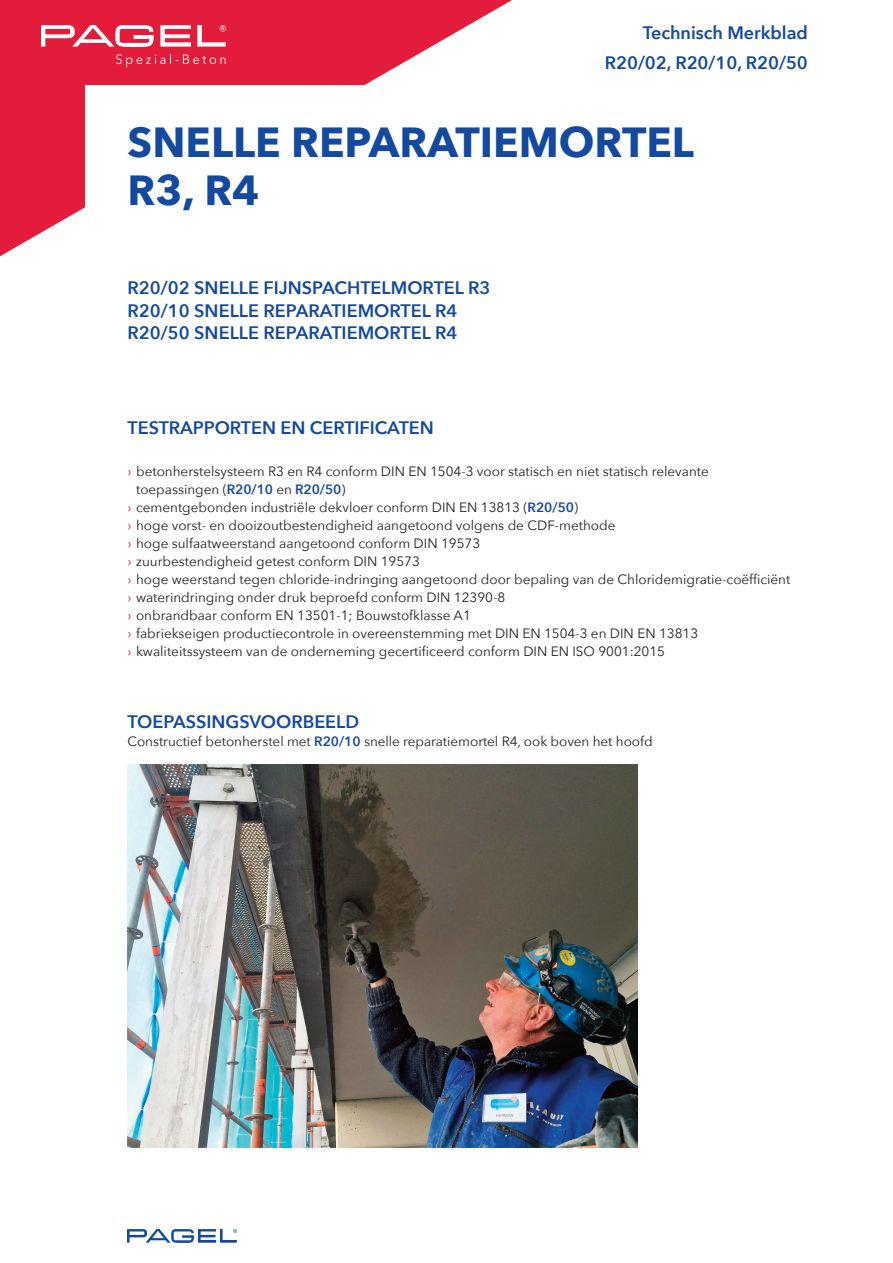
<style>
.page{position:relative;width:893px;height:1263px;background:#fff}
.page>*{position:absolute;margin:0;border:0;box-sizing:border-box;transform-origin:0 0}
.t1{font:700 42px/48px "Avenir Next";color:#13499f}
.t2{font:600 18px "Avenir Next";color:#13499f}
.t3{font:13.5px/18px "Avenir Next";color:#231f20}
.s1{color:#e41c3b}
.s2{font-weight:600;color:#13499f}
</style>
<div class="page">
<svg style="left:0;top:0;width:512px;height:257px"></svg>
<img style="left:128px;top:1230px;width:108px;height:12px">
<img style="left:41px;top:26px;width:184px;height:40px">
<img style="left:128px;top:765px;width:510px;height:382px">
<p class="t2" style="left:643px;top:21px;width:167px">Technisch Merkblad</p>
<p class="t2" style="left:605px;top:51px;width:205px">R20/02, R20/10, R20/50</p>
<p class="t1" style="left:128px;top:120px;width:568px">SNELLE REPARATIEMORTEL<br>R3, R4</p>
<p class="t2" style="left:128px;top:276px;width:364px">R20/02 SNELLE FIJNSPACHTELMORTEL R3</p>
<p class="t2" style="left:128px;top:299px;width:331px">R20/10 SNELLE REPARATIEMORTEL R4</p>
<p class="t2" style="left:128px;top:321px;width:331px">R20/50 SNELLE REPARATIEMORTEL R4</p>
<p class="t2" style="left:128px;top:415px;width:308px">TESTRAPPORTEN EN CERTIFICATEN</p>
<p class="t3" style="left:136px;top:463px;width:574px;text-indent:-9px"><span class="s1">›</span> betonherstelsysteem R3 en R4 conform DIN EN 1504-3 voor statisch en niet statisch relevante toepassingen (<span class="s2">R20/10</span> en <span class="s2">R20/50</span>)</p>
<p class="t3" style="left:128px;top:499px;width:452px"><span class="s1">›</span> cementgebonden industriële dekvloer conform DIN EN 13813 (<span class="s2">R20/50</span>)</p>
<p class="t3" style="left:128px;top:517px;width:489px"><span class="s1">›</span> hoge vorst- en dooizoutbestendigheid aangetoond volgens de CDF-methode</p>
<p class="t3" style="left:128px;top:535px;width:354px"><span class="s1">›</span> hoge sulfaatweerstand aangetoond conform DIN 19573</p>
<p class="t3" style="left:128px;top:553px;width:294px"><span class="s1">›</span> zuurbestendigheid getest conform DIN 19573</p>
<p class="t3" style="left:128px;top:571px;width:664px"><span class="s1">›</span> hoge weerstand tegen chloride-indringing aangetoond door bepaling van de Chloridemigratie-coëfficiënt</p>
<p class="t3" style="left:128px;top:589px;width:379px"><span class="s1">›</span> waterindringing onder druk beproefd conform DIN 12390-8</p>
<p class="t3" style="left:128px;top:607px;width:345px"><span class="s1">›</span> onbrandbaar conform EN 13501-1; Bouwstofklasse A1</p>
<p class="t3" style="left:128px;top:625px;width:572px"><span class="s1">›</span> fabriekseigen productiecontrole in overeenstemming met DIN EN 1504-3 en DIN EN 13813</p>
<p class="t3" style="left:128px;top:643px;width:539px"><span class="s1">›</span> kwaliteitssysteem van de onderneming gecertificeerd conform DIN EN ISO 9001:2015</p>
<p class="t2" style="left:128px;top:710px;width:233px">TOEPASSINGSVOORBEELD</p>
<p class="t3" style="left:128px;top:733px;width:527px">Constructief betonherstel met <span class="s2">R20/10</span> snelle reparatiemortel R4, ook boven het hoofd</p>
</div>
